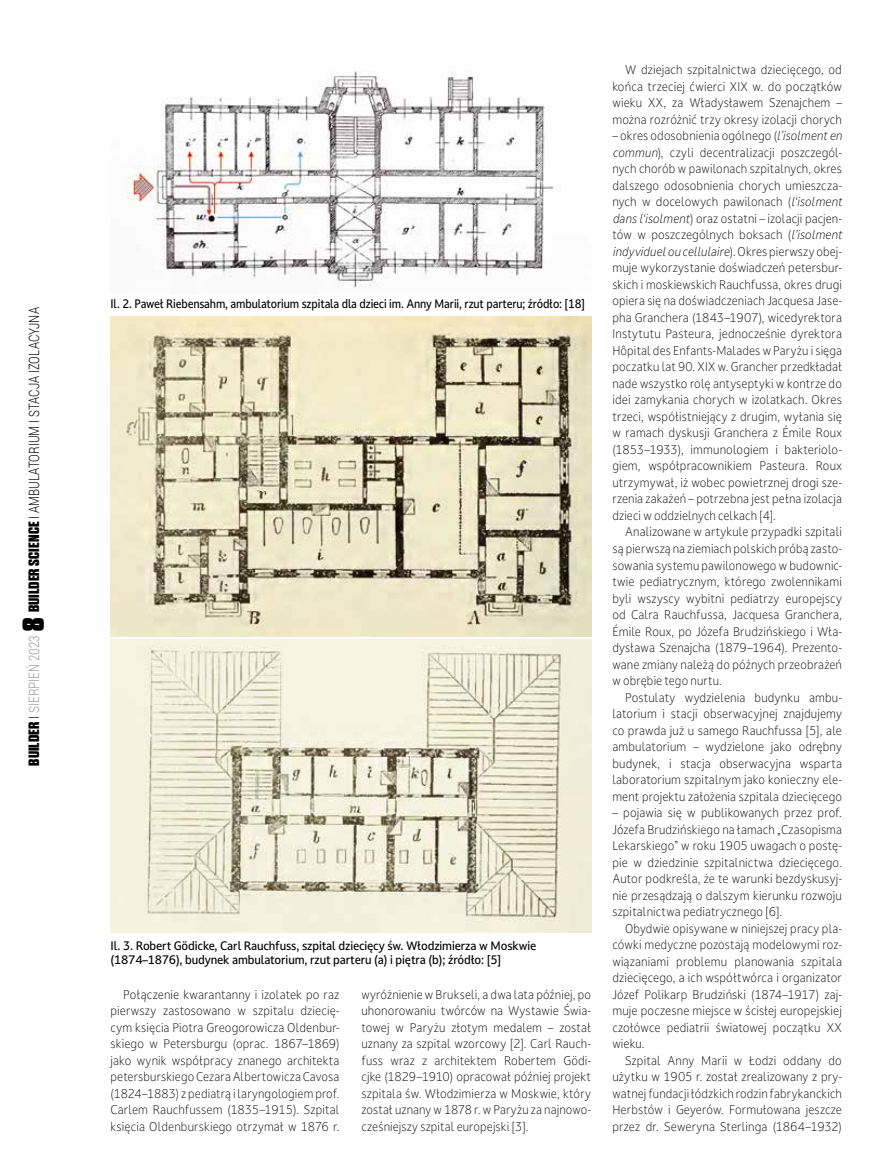
<style>
.page{position:relative;width:893px;height:1170px;background:#fff}
.page>*{position:absolute;margin:0;border:0;box-sizing:border-box;transform-origin:0 0}
.t1{font:300 14.25px "Roboto";color:#000;scale:.8 1}
.t2{font:300 12px/16.5px "Darkmode On CC";letter-spacing:.01em;color:#000;text-align:justify;scale:.92 1}
.t3{font:300 12px/16.5px "Darkmode On CC";letter-spacing:.01em;color:#000;text-align:justify;scale:.93 1}
.t4{font:500 11.7px/13.5px "Darkmode On CC";letter-spacing:-.015em;color:#000;scale:.95 1}
.t5{font:500 11.7px "Darkmode On CC";letter-spacing:-.015em;color:#000;scale:.9 1}
.s1{font-family:"Dharma Gothic E";font-weight:700;font-stretch:expanded;font-size:15px}
.s2{color:#98989c}
.s3{font-family:"Dharma Gothic E";font-weight:800;font-size:30px}
.s4{font-style:italic}
</style>
<div class="page">
<img style="left:127px;top:71px;width:427px;height:217px">
<img style="left:111px;top:316px;width:480px;height:320px">
<img style="left:111px;top:639px;width:480px;height:293px">
<p class="t1" style="left:24px;top:765px;width:574px;rotate:-90deg"><span class="s1">BUILDER</span> I <span class="s2">SIERPIEŃ 2023</span> <span class="s3">8</span> <span class="s1">BUILDER SCIENCE</span> I AMBULATORIUM I STACJA IZOLACYJNA</p>
<p class="t5" style="left:111px;top:296px;width:529px">Il. 2. Paweł Riebensahm, ambulatorium szpitala dla dzieci im. Anny Marii, rzut parteru; źródło: [18]</p>
<p class="t4" style="left:111px;top:938px;width:450px">Il. 3. Robert Gödicke, Carl Rauchfuss, szpital dziecięcy św. Włodzimierza w Moskwie (1874–1876), budynek ambulatorium, rzut parteru (a) i piętra (b); źródło: [5]</p>
<p class="t3" style="left:111px;top:985px;width:248px;text-indent:13px">Połączenie kwarantanny i izolatek po raz pierwszy zastosowano w szpitalu dziecię&shy;cym księcia Piotra Greogorowicza Oldenbur&shy;skiego w Petersburgu (oprac. 1867–1869) jako wynik współpracy znanego architekta petersburskiego Cezara Albertowicza Cavosa (1824–1883) z pediatrą i laryngologiem prof.<br>Carlem Rauchfussem (1835–1915). Szpital księcia Oldenburskiego otrzymał w 1876 r.</p>
<p class="t2" style="left:361px;top:985px;width:251px">wyróżnienie w Brukseli, a dwa lata później, po uhonorowaniu twórców na Wystawie Świa&shy;towej w Paryżu złotym medalem – został uznany za szpital wzorcowy [2]. Carl Rauch&shy;fuss wraz z architektem Robertem Gödi&shy;cjke (1829–1910) opracował później projekt szpitala św. Włodzimierza w Moskwie, który został uznany w 1878 r. w Paryżu za najnowo&shy;cześniejszy szpital europejski [3].</p>
<p class="t3" style="left:612px;top:61px;width:248px;text-indent:13px">W dziejach szpitalnictwa dziecięcego, od końca trzeciej ćwierci XIX w. do początków wieku XX, za Władysławem Szenajchem – można rozróżnić trzy okresy izolacji chorych</p>
<p class="t2" style="left:612px;top:127px;width:251px">– okres odosobnienia ogólnego (<span class="s4">l’isolment en commun</span>), czyli decentralizacji poszczegól&shy;nych chorób w pawilonach szpitalnych, okres dalszego odosobnienia chorych umieszcza&shy;nych w docelowych pawilonach (<span class="s4">l‘isolment dans l‘isolment</span>) oraz ostatni – izolacji pacjen&shy;tów w poszczególnych boksach (<span class="s4">l’isolment indyviduel ou cellulaire</span>). Okres pierwszy obej&shy;muje wykorzystanie doświadczeń petersbur&shy;skich i moskiewskich Rauchfussa, okres drugi opiera się na doświadczeniach Jacquesa Jase&shy;pha Granchera (1843–1907), wicedyrektora Instytutu Pasteura, jednocześnie dyrektora Hôpital des Enfants-Malades w Paryżu i sięga poczatku lat 90. XIX w. Grancher przedkładał nade wszystko rolę antyseptyki w kontrze do idei zamykania chorych w izolatkach. Okres trzeci, współistniejący z drugim, wyłania się w ramach dyskusji Granchera z Émile Roux (1853–1933), immunologiem i bakteriolo&shy;giem, współpracownikiem Pasteura. Roux utrzymywał, iż wobec powietrznej drogi sze&shy;rzenia zakażeń – potrzebna jest pełna izolacja dzieci w oddzielnych celkach [4].</p>
<p class="t2" style="left:612px;top:523px;width:251px;text-indent:13px">Analizowane w artykule przypadki szpitali są pierwszą na ziemiach polskich próbą zasto&shy;sowania systemu pawilonowego w budownic&shy;twie pediatrycznym, którego zwolennikami byli wszyscy wybitni pediatrzy europejscy od Calra Rauchfussa, Jacquesa Granchera, Émile Roux, po Józefa Brudzińskiego i Wła&shy;dysława Szenajcha (1879–1964). Prezento&shy;wane zmiany należą do późnych przeobrażeń w obrębie tego nurtu.</p>
<p class="t3" style="left:612px;top:688px;width:248px;text-indent:13px">Postulaty wydzielenia budynku ambu&shy;latorium i stacji obserwacyjnej znajdujemy co prawda już u samego Rauchfussa [5], ale ambulatorium – wydzielone jako odrębny budynek, i stacja obserwacyjna wsparta laboratorium szpitalnym jako konieczny ele&shy;ment projektu założenia szpitala dziecięcego</p>
<p class="t3" style="left:612px;top:804px;width:248px">– pojawia się w publikowanych przez prof.<br>Józefa Brudzińskiego na łamach „Czasopisma Lekarskiego” w roku 1905 uwagach o postę&shy;pie w dziedzinie szpitalnictwa dziecięcego.<br>Autor podkreśla, że te warunki bezdyskusyj&shy;nie przesądzają o dalszym kierunku rozwoju szpitalnictwa pediatrycznego [6].</p>
<p class="t2" style="left:612px;top:919px;width:251px;text-indent:13px">Obydwie opisywane w niniejszej pracy pla&shy;cówki medyczne pozostają modelowymi roz&shy;wiązaniami problemu planowania szpitala dziecięcego, a ich współtwórca i organizator Józef Polikarp Brudziński (1874–1917) zaj&shy;muje poczesne miejsce w ścisłej europejskiej czołówce pediatrii światowej początku XX wieku.</p>
<p class="t3" style="left:612px;top:1051px;width:248px;text-indent:13px">Szpital Anny Marii w Łodzi oddany do użytku w 1905 r. został zrealizowany z pry&shy;watnej fundacji łódzkich rodzin fabrykanckich Herbstów i Geyerów. Formułowana jeszcze przez dr. Seweryna Sterlinga (1864–1932)</p>
</div>
